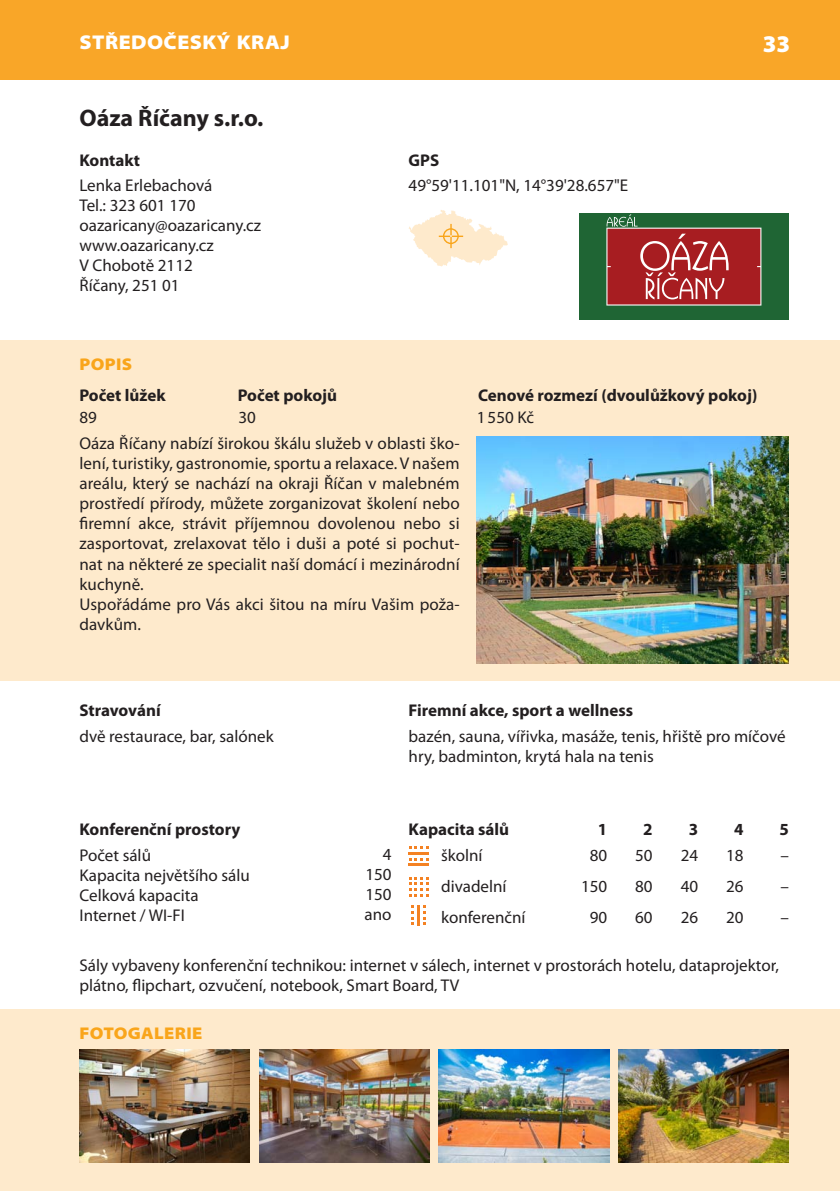
<style>
.page{position:relative;width:840px;height:1191px;background:#fff}
.page>*{position:absolute;margin:0;border:0;box-sizing:border-box;transform-origin:0 0}
.Název_hotelu_šablona{font:700 24px "Myriad Pro";color:#231f20}
.t1{font:900 24px "Myriad Pro";color:#fff}
.BílýTextZáhlavíRight{font:900 semi-expanded 20px "Myriad Pro";letter-spacing:.02em;color:#fff}
.BěžnýTextBlok_šablon{font:17px/20px "Myriad Pro";color:#231f20}
.BěžnýText_šablonaHot{font:17px/20px "Myriad Pro";color:#231f20}
.t2{font:700 17px "Myriad Pro";color:#231f20}
.KapacityOdsazene_šab{font:17px "Myriad Pro";color:#231f20}
.t3{font:900 semi-expanded 17px "Myriad Pro";letter-spacing:.02em;color:#f9a51b}
.BěžnýTextRight_šablo{font:17px "Myriad Pro";color:#231f20}
</style>
<div class="page">
<div style="left:0;top:0;width:839px;height:79px;background:#f9a628"></div>
<div style="left:0;top:340px;width:839px;height:340px;background:#feeacc"></div>
<svg style="left:409px;top:877px;width:20px;height:20px"></svg>
<svg style="left:409px;top:846px;width:20px;height:3px"></svg>
<svg style="left:409px;top:858px;width:20px;height:2px"></svg>
<hr style="left:408px;top:852px;width:21px;height:3px;background:#f48223">
<hr style="left:408px;top:863px;width:21px;height:3px;background:#f48223">
<hr style="left:416px;top:905px;width:3px;height:20px;background:#f48223">
<svg style="left:411px;top:905px;width:3px;height:20px"></svg>
<svg style="left:423px;top:905px;width:2px;height:20px"></svg>
<div style="left:0;top:1009px;width:839px;height:182px;background:#feeacc"></div>
<img style="left:476px;top:437px;width:312px;height:226px">
<div style="left:578px;top:213px;width:210px;height:107px;background:#1f6534"></div>
<svg style="left:606px;top:214px;width:155px;height:91px;background:#9d423e"></svg>
<img style="left:79px;top:1049px;width:170px;height:113px">
<img style="left:618px;top:1049px;width:170px;height:113px">
<img style="left:259px;top:1049px;width:170px;height:113px">
<img style="left:438px;top:1049px;width:171px;height:113px">
<svg style="left:409px;top:210px;width:98px;height:56px"></svg>
<div style="left:442px;top:228px;width:16px;height:16px;border:1px solid #f9a51b;border-radius:50%"></div>
<p class="BílýTextZáhlavíRight" style="left:80px;top:31px;width:211px">STŘEDOČESKÝ KRAJ</p>
<p class="Název_hotelu_šablona" style="left:79px;top:102px;width:185px">Oáza Říčany s.r.o.</p>
<p class="t2" style="left:79px;top:149px;width:62px">Kontakt</p>
<p class="t2" style="left:408px;top:149px;width:32px">GPS</p>
<p class="BěžnýText_šablonaHot" style="left:79px;top:175px;width:134px">Lenka Erlebachová</p>
<p class="BěžnýText_šablonaHot" style="left:79px;top:195px;width:117px">Tel.: 323 601 170</p>
<p class="BěžnýText_šablonaHot" style="left:79px;top:215px;width:183px">oazaricany@oazaricany.cz</p>
<p class="BěžnýText_šablonaHot" style="left:79px;top:235px;width:136px">www.oazaricany.cz</p>
<p class="BěžnýText_šablonaHot" style="left:79px;top:255px;width:115px">V Chobotě 2112</p>
<p class="BěžnýText_šablonaHot" style="left:79px;top:275px;width:101px">Říčany, 251 01</p>
<p class="BěžnýText_šablonaHot" style="left:408px;top:175px;width:221px">49°59'11.101"N, 14°39'28.657"E</p>
<h1 class="t1" style="left:762px;top:30px;width:29px">33</h1>
<p class="t3" style="left:80px;top:354px;width:54px">POPIS</p>
<p class="t2" style="left:79px;top:384px;width:88px">Počet lůžek</p>
<p class="t2" style="left:238px;top:384px;width:101px">Počet pokojů</p>
<p class="t2" style="left:477px;top:384px;width:281px">Cenové rozmezí (dvoulůžkový pokoj)</p>
<p class="BěžnýText_šablonaHot" style="left:79px;top:407px;width:19px">89</p>
<p class="BěžnýText_šablonaHot" style="left:238px;top:407px;width:19px">30</p>
<p class="BěžnýText_šablonaHot" style="left:476px;top:407px;width:59px">1550 Kč</p>
<p class="BěžnýTextBlok_šablon" style="left:79px;top:433px;width:381px;text-align:justify">Oáza Říčany nabízí širokou škálu služeb v oblasti ško&shy;lení, turistiky, gastronomie, sportu a relaxace. V našem areálu, který se nachází na okraji Říčan v malebném prostředí přírody, můžete zorganizovat školení nebo firemní akce, strávit příjemnou dovolenou nebo si zasportovat, zrelaxovat tělo i duši a poté si pochut&shy;nat na některé ze specialit naší domácí i mezinárodní kuchyně.</p>
<p class="BěžnýTextBlok_šablon" style="left:79px;top:593px;width:381px">Uspořádáme pro Vás akci šitou na míru Vašim poža&shy;davkům.</p>
<p class="t2" style="left:79px;top:699px;width:83px">Stravování</p>
<p class="t2" style="left:408px;top:699px;width:226px">Firemní akce, sport a wellness</p>
<p class="BěžnýText_šablonaHot" style="left:79px;top:725px;width:196px">dvě restaurace, bar, salónek</p>
<p class="BěžnýText_šablonaHot" style="left:408px;top:725px;width:378px">bazén, sauna, vířivka, masáže, tenis, hřiště pro míčové hry, badminton, krytá hala na tenis</p>
<p class="t2" style="left:79px;top:818px;width:162px">Konferenční prostory</p>
<p class="BěžnýTextBlok_šablon" style="left:79px;top:845px;width:172px">Počet sálů<br>Kapacita největšího sálu<br>Celková kapacita<br>Internet / WI-FI</p>
<p class="BěžnýTextRight_šablo" style="left:382px;top:843px;width:10px">4</p>
<p class="BěžnýTextRight_šablo" style="left:365px;top:863px;width:28px">150</p>
<p class="BěžnýTextRight_šablo" style="left:365px;top:883px;width:28px">150</p>
<p class="BěžnýTextRight_šablo" style="left:364px;top:903px;width:28px">ano</p>
<p class="t2" style="left:408px;top:818px;width:102px">Kapacita sálů</p>
<p class="BěžnýTextBlok_šablon" style="left:441px;top:839px;width:86px;line-height:31.4px">školní divadelní konferenční</p>
<p class="t2" style="left:597px;top:818px;width:11px">1</p>
<p class="t2" style="left:643px;top:818px;width:11px">2</p>
<p class="t2" style="left:688px;top:818px;width:11px">3</p>
<p class="t2" style="left:733px;top:818px;width:11px">4</p>
<p class="t2" style="left:779px;top:818px;width:11px">5</p>
<p class="KapacityOdsazene_šab" style="left:589px;top:844px;width:19px">80</p>
<p class="KapacityOdsazene_šab" style="left:580px;top:876px;width:28px">150</p>
<p class="KapacityOdsazene_šab" style="left:589px;top:907px;width:19px">90</p>
<p class="KapacityOdsazene_šab" style="left:635px;top:844px;width:19px">50</p>
<p class="KapacityOdsazene_šab" style="left:635px;top:876px;width:19px">80</p>
<p class="KapacityOdsazene_šab" style="left:635px;top:907px;width:19px">60</p>
<p class="KapacityOdsazene_šab" style="left:680px;top:844px;width:19px">24</p>
<p class="KapacityOdsazene_šab" style="left:680px;top:876px;width:19px">40</p>
<p class="KapacityOdsazene_šab" style="left:680px;top:907px;width:19px">26</p>
<p class="KapacityOdsazene_šab" style="left:725px;top:844px;width:19px">18</p>
<p class="KapacityOdsazene_šab" style="left:725px;top:876px;width:19px">26</p>
<p class="KapacityOdsazene_šab" style="left:725px;top:907px;width:19px">20</p>
<p class="KapacityOdsazene_šab" style="left:780px;top:844px;width:10px">–</p>
<p class="KapacityOdsazene_šab" style="left:780px;top:876px;width:10px">–</p>
<p class="KapacityOdsazene_šab" style="left:780px;top:907px;width:10px">–</p>
<p class="BěžnýText_šablonaHot" style="left:79px;top:955px;width:700px">Sály vybaveny konferenční technikou: internet v sálech, internet v prostorách hotelu, dataprojektor, plátno, flipchart, ozvučení, notebook, Smart Board, TV</p>
<p class="t3" style="left:80px;top:1023px;width:124px">FOTOGALERIE</p>
</div>
